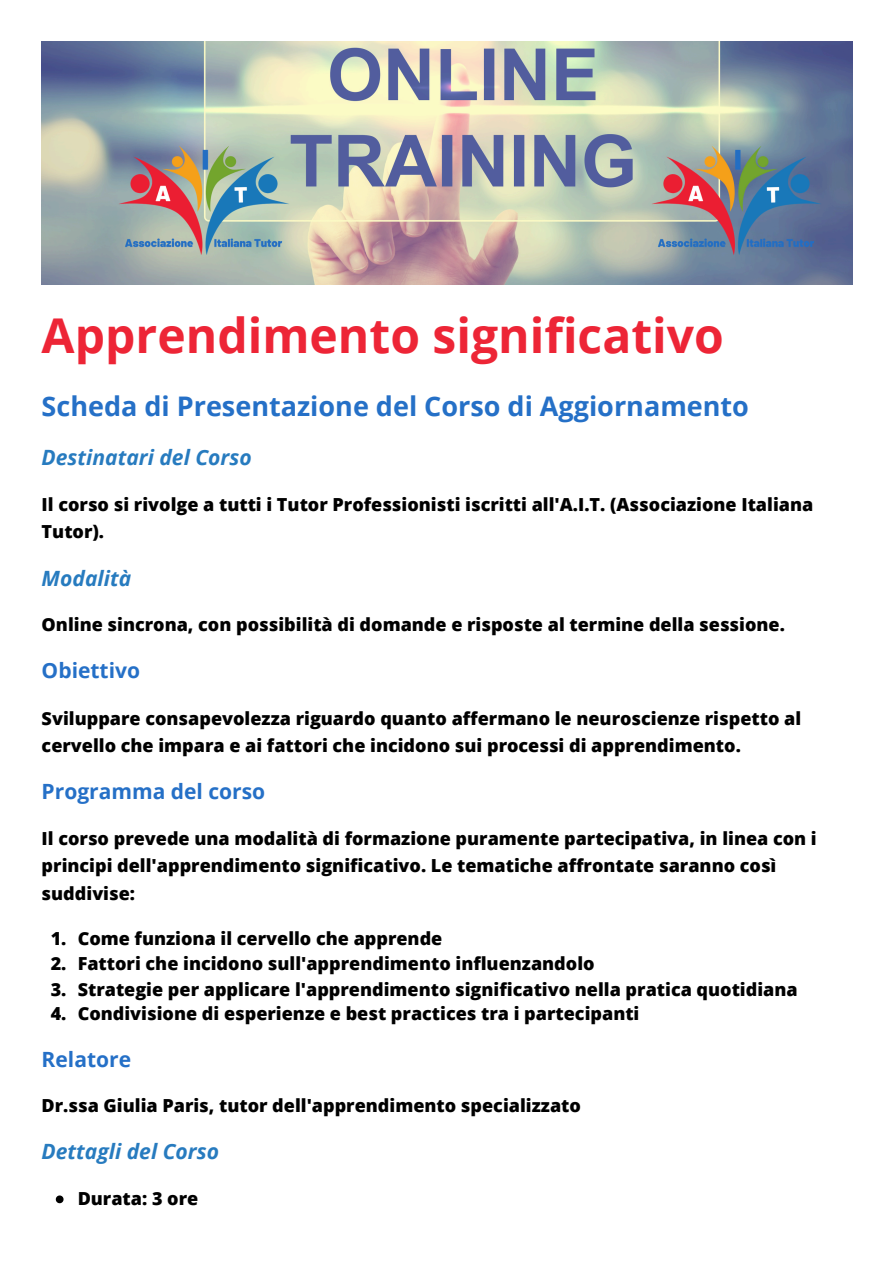
<style>
.page{position:relative;width:894px;height:1263px;background:#fff}
.page>*{position:absolute;margin:0;border:0;box-sizing:border-box;transform-origin:0 0}
.t1{font:700 48px "Open Sans";color:#ed2536}
.t2{font:700 27px "Open Sans";color:#2570c7}
.t3{font:italic 700 21px "Open Sans";color:#277bbf}
.t4{font:700 21px "Open Sans";color:#2570c7}
.t5{font:800 18px/27px "Open Sans";color:#000}
</style>
<div class="page">
<img style="left:42px;top:42px;width:810px;height:243px">
<img style="left:113px;top:114px;width:182px;height:171px">
<img style="left:645px;top:114px;width:182px;height:171px">
<svg style="left:56px;top:1195px;width:7px;height:8px"></svg>
<h1 class="t1" style="left:42px;top:302px;width:683px">Apprendimento significativo</h1>
<h2 class="t2" style="left:42px;top:387px;width:708px">Scheda di Presentazione del Corso di Aggiornamento</h2>
<h3 class="t3" style="left:42px;top:442px;width:211px">Destinatari del Corso</h3>
<p class="t5" style="left:42px;top:490px;width:773px">Il corso si rivolge a tutti i Tutor Professionisti iscritti all'A.I.T. (Associazione Italiana<br>Tutor).</p>
<h3 class="t3" style="left:42px;top:564px;width:91px">Modalità</h3>
<p class="t5" style="left:42px;top:611px;width:744px">Online sincrona, con possibilità di domande e risposte al termine della sessione.</p>
<p class="t4" style="left:42px;top:656px;width:100px">Obiettivo</p>
<p class="t5" style="left:42px;top:704px;width:760px">Sviluppare consapevolezza riguardo quanto affermano le neuroscienze rispetto al cervello che impara e ai fattori che incidono sui processi di apprendimento.</p>
<p class="t4" style="left:42px;top:776px;width:225px">Programma del corso</p>
<p class="t5" style="left:42px;top:824px;width:776px;line-height:27.6px">Il corso prevede una modalità di formazione puramente partecipativa, in linea con i principi dell'apprendimento significativo. Le tematiche affrontate saranno così suddivise:</p>
<p class="t5" style="left:51px;top:925px;width:393px">1. Come funziona il cervello che apprende</p>
<p class="t5" style="left:51px;top:949px;width:545px">2. Fattori che incidono sull'apprendimento influenzandolo</p>
<p class="t5" style="left:51px;top:975px;width:748px">3. Strategie per applicare l'apprendimento significativo nella pratica quotidiana</p>
<p class="t5" style="left:51px;top:1000px;width:590px">4. Condivisione di esperienze e best practices tra i partecipanti</p>
<p class="t4" style="left:42px;top:1044px;width:91px">Relatore</p>
<p class="t5" style="left:42px;top:1091px;width:540px">Dr.ssa Giulia Paris, tutor dell'apprendimento specializzato</p>
<h3 class="t3" style="left:42px;top:1136px;width:179px">Dettagli del Corso</h3>
<p class="t5" style="left:78px;top:1184px;width:122px">Durata: 3 ore</p>
</div>
